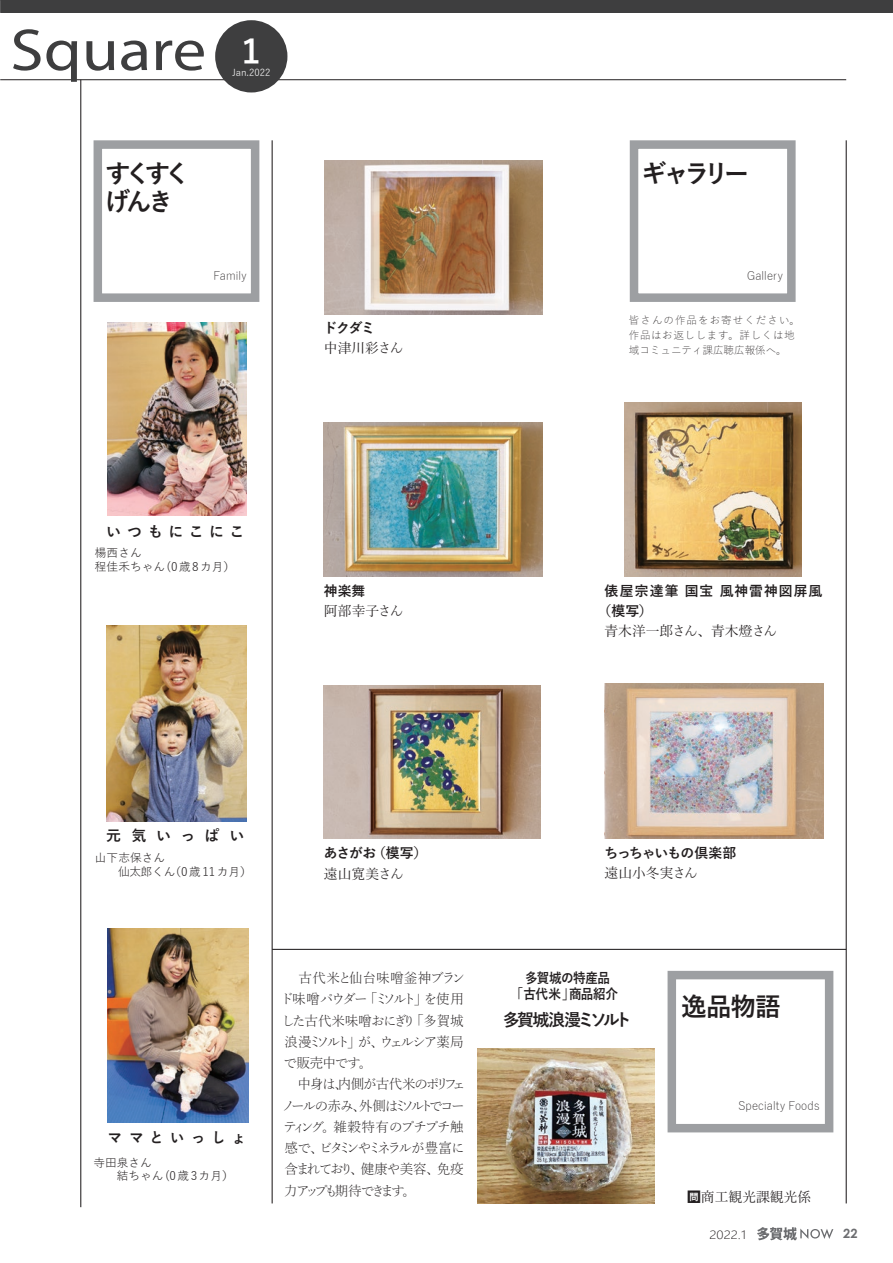
<style>
.page{position:relative;width:893px;height:1263px;background:#fff}
.page>*{position:absolute;margin:0;border:0;box-sizing:border-box;transform-origin:0 0}
.t1{font:59.55px "Myriad Pro";color:#3e3e3f;scale:1.13 1}
.t2{font:700 34.05px "Yu Gothic";color:#fff}
.t3{font:700 25.5px/27.6px "Yu Gothic";letter-spacing:-.18em;color:#231f20}
.t4{font:700 16.95px "Yu Gothic";letter-spacing:-.18em;color:#231f20}
.t5{font:700 14.85px "Yu Gothic";letter-spacing:.445em;color:#231f20;scale:.95 1}
.t6{font:700 14.85px "Yu Gothic";letter-spacing:.375em;color:#231f20}
.t7{font:700 14.85px "Yu Gothic";letter-spacing:.445em;color:#231f20}
.t8{font:300 13.8px/21.3px "Yu Mincho";letter-spacing:-.11em;color:#231f20}
.t9{font:13.8px "Yu Mincho";letter-spacing:-.005em;color:#231f20}
.t10{font:700 13.8px/20.2px "Yu Gothic";letter-spacing:-.025em;color:#231f20}
.t11{font:300 13.8px/21.3px "Yu Mincho";letter-spacing:-.075em;color:#231f20}
.t12{font:300 13.8px/21.3px "Yu Mincho";letter-spacing:-.015em;color:#231f20;text-align:right}
.t13{font:300 13.8px/21.3px "Yu Mincho";letter-spacing:-.19em;color:#231f20}
.t14{font:300 13.8px/21.3px "Yu Mincho";letter-spacing:-.25em;color:#231f20}
.t15{font:700 13.8px/15.9px "Yu Gothic";letter-spacing:-.025em;color:#231f20;text-align:center;scale:.91 1}
.t16{font:300 13.8px/21.3px "Yu Mincho";letter-spacing:-.05em;color:#231f20}
.t17{font:300 13.8px "Yu Mincho";letter-spacing:-.225em;color:#231f20}
.t18{font:700 13.8px "Yu Gothic";letter-spacing:-.065em;color:#231f20}
.t19{font:300 13.8px "Yu Mincho";letter-spacing:-.15em;color:#231f20}
.t20{font:700 13.8px "Yu Gothic";letter-spacing:.075em;color:#231f20}
.t21{font:700 12.75px "Century Gothic";color:#6c6d70}
.t22{font:300 12.15px "Yu Gothic UI";color:#231f20;scale:1.14 1}
.t23{font:11.7px/13.8px "Yu Gothic";color:#231f20}
.t24{font:300 11.7px "Yu Gothic";letter-spacing:.015em;color:#231f20}
.t25{font:300 10.65px/14.9px "Yu Gothic";letter-spacing:.06em;color:#231f20}
.t26{font:9.6px "Yu Gothic";letter-spacing:-.005em;color:#fff}
.s1{font-family:"Koz Go Pr 6 N"}
</style>
<div class="page">
<svg style="left:757px;top:1227px;width:76px;height:13px"></svg>
<img style="left:108px;top:928px;width:140px;height:195px">
<hr style="left:80px;top:80px;width:1px;height:1127px;background:#231f20">
<hr style="left:272px;top:140px;width:1px;height:1063px;background:#231f20">
<div style="left:630px;top:140px;width:166px;height:162px;border:9px solid #9d9fa2"></div>
<hr style="left:846px;top:140px;width:1px;height:1063px;background:#231f20">
<div style="left:0;top:0;width:893px;height:13px;background:#3e3e3f"></div>
<hr style="left:0;top:79px;width:846px;height:1px;background:#231f20">
<div style="left:215px;top:20px;width:72px;height:72px;background:#3e3e3f;border-radius:50%"></div>
<div style="left:94px;top:140px;width:165px;height:162px;border:9px solid #9d9fa2"></div>
<hr style="left:272px;top:949px;width:574px;height:1px;background:#231f20">
<img style="left:477px;top:1048px;width:178px;height:155px">
<img style="left:106px;top:625px;width:141px;height:196px">
<img style="left:108px;top:323px;width:139px;height:192px">
<img style="left:324px;top:160px;width:218px;height:154px">
<img style="left:324px;top:422px;width:218px;height:155px">
<img style="left:624px;top:403px;width:177px;height:173px">
<img style="left:324px;top:685px;width:216px;height:153px">
<img style="left:604px;top:684px;width:219px;height:154px">
<div style="left:668px;top:971px;width:165px;height:161px;border:9px solid #9d9fa2"></div>
<h1 class="t1" style="left:10px;top:13px;width:175px">Square</h1>
<h2 class="t2" style="left:242px;top:32px;width:21px">1</h2>
<p class="t26" style="left:232px;top:64px;width:40px">Jan.2022</p>
<h3 class="t3" style="left:105px;top:160px;width:87px">すくすくげんき</h3>
<p class="t24" style="left:213px;top:265px;width:35px">Family</p>
<p class="t10" style="left:324px;top:318px;width:53px">ドクダミ</p>
<p class="t9" style="left:324px;top:336px;width:81px">中津川彩さん</p>
<p class="t6" style="left:106px;top:523px;width:140px">いつもにこにこ</p>
<p class="t23" style="left:95px;top:545px;width:142px">楊西さん<br>程佳禾ちゃん 0( 歳8カ月(</p>
<p class="t10" style="left:324px;top:581px;width:43px">神楽舞</p>
<p class="t9" style="left:324px;top:598px;width:81px">阿部幸子さん</p>
<h3 class="t3" style="left:641px;top:160px;width:110px">ギャラリー</h3>
<p class="t24" style="left:747px;top:265px;width:37px">Gallery</p>
<p class="t25" style="left:629px;top:311px;width:173px">皆さんの作品をお寄せください。作品はお返しします。詳しくは地域コミュニティ課広聴広報係へ。</p>
<p class="t10" style="left:598px;top:581px;width:83px;text-indent:7px">俵屋宗達筆（模写(</p>
<p class="t9" style="left:604px;top:619px;width:174px">青木洋一郎さん、青木燈さん</p>
<p class="t10" style="left:685px;top:581px;width:30px">国宝</p>
<p class="t20" style="left:720px;top:583px;width:104px">風神雷神図屏風</p>
<p class="t7" style="left:106px;top:827px;width:140px">元気いっぱい</p>
<p class="t23" style="left:95px;top:849px;width:72px">山下志保さん</p>
<p class="t23" style="left:170px;top:863px;width:84px">（0歳11カ月(</p>
<p class="t23" style="left:95px;top:863px;width:82px">　　仙太郎くん</p>
<p class="t5" style="left:108px;top:1129px;width:147px">ママといっしょ</p>
<p class="t23" style="left:117px;top:1154px;width:118px;text-indent:-23px">寺田泉さん<br>結ちゃん 0( 歳3カ月(</p>
<p class="t10" style="left:372px;top:843px;width:57px">（模写(</p>
<p class="t10" style="left:324px;top:843px;width:54px">あさがお</p>
<p class="t9" style="left:324px;top:861px;width:81px">遠山寛美さん</p>
<p class="t12" style="left:285px;top:966px;width:182px">　古代米と仙台味噌釜神ブランを使用</p>
<p class="t8" style="left:364px;top:987px;width:15px">「</p>
<p class="t19" style="left:281px;top:986px;width:89px">ド味噌パウダー</p>
<p class="t8" style="left:374px;top:987px;width:44px">ミソルト</p>
<p class="t8" style="left:414px;top:987px;width:15px">」</p>
<p class="t8" style="left:410px;top:1008px;width:55px">「多賀城</p>
<p class="t8" style="left:380px;top:1008px;width:86px;text-indent:-98px">した古代米味噌おにぎり<br>ウェルシア薬局</p>
<p class="t8" style="left:284px;top:1029px;width:67px">浪漫ミソルト</p>
<p class="t8" style="left:358px;top:1029px;width:28px">が、</p>
<p class="t8" style="left:347px;top:1029px;width:15px">」</p>
<p class="t11" style="left:284px;top:1051px;width:184px">で販売中です<br>　中身は内側が古代米のポリフェ</p>
<p class="t13" style="left:282px;top:1072px;width:184px;text-indent:53px">、<br>ノールの赤み外側はミソルトでコー</p>
<p class="t16" style="left:333px;top:1093px;width:132px;text-indent:19px">、<br>雑穀特有のプチプチ触</p>
<p class="t8" style="left:322px;top:1114px;width:15px">。</p>
<p class="t8" style="left:359px;top:1051px;width:15px">。</p>
<p class="t14" style="left:319px;top:1114px;width:147px;text-indent:-36px">ティング<br>ビタミンやミネラルが豊富に</p>
<p class="t8" style="left:284px;top:1136px;width:41px">感で、</p>
<p class="t8" style="left:284px;top:1157px;width:71px">含まれており</p>
<p class="t8" style="left:361px;top:1157px;width:81px">健康や美容、</p>
<p class="t8" style="left:437px;top:1157px;width:28px">免疫</p>
<p class="t8" style="left:350px;top:1157px;width:15px">、</p>
<p class="t17" style="left:284px;top:1178px;width:122px">力アップも期待できます</p>
<p class="t8" style="left:403px;top:1178px;width:15px">。</p>
<p class="t18" style="left:604px;top:845px;width:133px">ちっちゃいもの倶楽部</p>
<p class="t9" style="left:604px;top:860px;width:95px">遠山小冬実さん</p>
<p class="t15" style="left:517px;top:970px;width:113px">多賀城の特産品<br>｢古代米｣商品紹介</p>
<p class="t4" style="left:503px;top:1010px;width:131px">多賀城浪漫ミソルト</p>
<h3 class="t3" style="left:681px;top:993px;width:101px">逸品物語</h3>
<p class="t24" style="left:738px;top:1094px;width:83px">Specialty Foods</p>
<p class="t9" style="left:687px;top:1184px;width:126px"><span class="s1">問</span>商工観光課観光係</p>
<p class="t22" style="left:709px;top:1223px;width:33px">2022.1</p>
<p class="t21" style="left:843px;top:1223px;width:16px">22</p>
</div>
